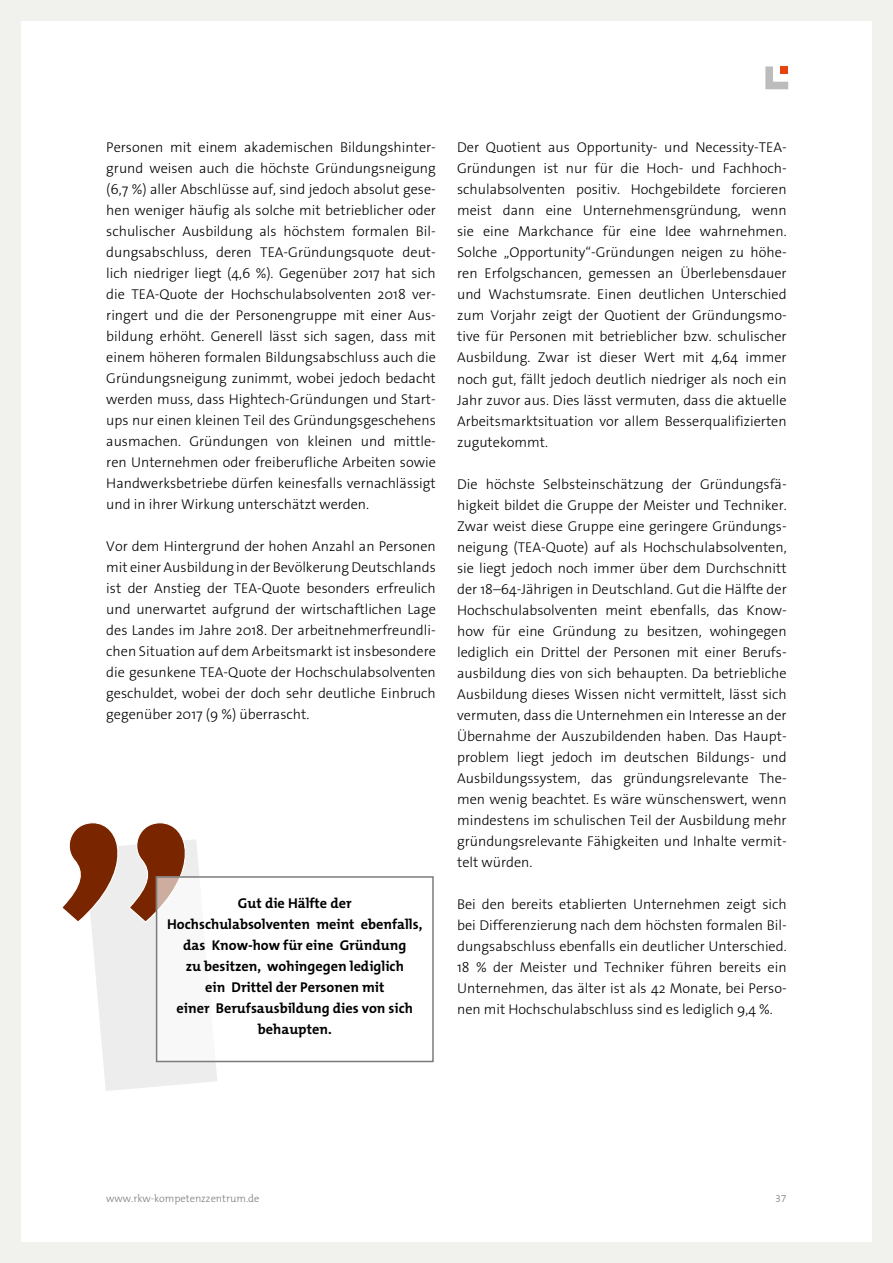
<style>
.page{position:relative;width:893px;height:1263px;background:#f1f2ee}
.page>*{position:absolute;margin:0;border:0;box-sizing:border-box;transform-origin:0 0}
.t1{font:300 14.25px/21px "The Sans Os F";color:#000;text-align:justify}
.t2{font:700 14.25px/21px "The Mix B W7";color:#000;text-align:center}
.t3{font:300 10.5px "The Mix B W3";color:#7c7b7b}
</style>
<div class="page">
<div style="left:21px;top:21px;width:851px;height:1221px;background:#fff"></div>
<svg style="left:765px;top:67px;width:23px;height:22px"></svg>
<div style="left:781px;top:67px;width:7px;height:7px;background:#e74011"></div>
<svg style="left:62px;top:822px;width:155px;height:269px"></svg>
<div style="left:156px;top:876px;width:278px;height:186px;background:#fff"></div>
<div style="left:156px;top:876px;width:278px;height:186px;border:2px solid #7c7b7b"></div>
<p class="t1" style="left:106px;top:137px;width:331px">Personen mit einem akademischen Bildungshinter&shy;grund weisen auch die höchste Gründungsneigung (6,7 %) aller Abschlüsse auf, sind jedoch absolut gese&shy;hen weniger häufig als solche mit betrieblicher oder schulischer Ausbildung als höchstem formalen Bil&shy;dungsabschluss, deren TEA-Gründungsquote deut&shy;lich niedriger liegt (4,6 %). Gegenüber 2017 hat sich die TEA-Quote der Hochschulabsolventen 2018 ver&shy;ringert und die der Personengruppe mit einer Aus&shy;bildung erhöht. Generell lässt sich sagen, dass mit einem höheren formalen Bildungsabschluss auch die Gründungsneigung zunimmt, wobei jedoch bedacht werden muss, dass Hightech-Gründungen und Start&shy;ups nur einen kleinen Teil des Gründungsgeschehens ausmachen. Gründungen von kleinen und mittle&shy;ren Unternehmen oder freiberufliche Arbeiten sowie Handwerksbetriebe dürfen keinesfalls vernachlässigt und in ihrer Wirkung unterschätzt werden.</p>
<p class="t1" style="left:106px;top:536px;width:331px">Vor dem Hintergrund der hohen Anzahl an Personen mit einer Ausbildung in der Bevölkerung Deutschlands ist der Anstieg der TEA-Quote besonders erfreulich und unerwartet aufgrund der wirtschaftlichen Lage des Landes im Jahre 2018. Der arbeitnehmerfreundli&shy;chen Situation auf dem Arbeitsmarkt ist insbesondere die gesunkene TEA-Quote der Hochschulabsolventen geschuldet, wobei der doch sehr deutliche Einbruch gegenüber 2017 (9 %) überrascht.</p>
<p class="t2" style="left:167px;top:893px;width:257px">Gut die Hälfte der<br>Hochschulabsolventen meint ebenfalls, das Know-how für eine Gründung<br>zu besitzen, wohingegen lediglich<br>ein Drittel der Personen mit<br>einer Berufsausbildung dies von sich behaupten.</p>
<p class="t1" style="left:457px;top:137px;width:331px">Der Quotient aus Opportunity- und Necessity-TEA-Gründungen ist nur für die Hoch- und Fachhoch&shy;schulabsolventen positiv. Hochgebildete forcieren meist dann eine Unternehmensgründung, wenn sie eine Markchance für eine Idee wahrnehmen.<br>Solche „Opportunity“-Gründungen neigen zu höhe&shy;ren Erfolgschancen, gemessen an Überlebensdauer und Wachstumsrate. Einen deutlichen Unterschied zum Vorjahr zeigt der Quotient der Gründungsmo&shy;tive für Personen mit betrieblicher bzw. schulischer Ausbildung. Zwar ist dieser Wert mit 4,64 immer noch gut, fällt jedoch deutlich niedriger als noch ein Jahr zuvor aus. Dies lässt vermuten, dass die aktuelle Arbeitsmarktsituation vor allem Besserqualifizierten zugutekommt.</p>
<p class="t1" style="left:457px;top:473px;width:331px">Die höchste Selbsteinschätzung der Gründungsfä&shy;higkeit bildet die Gruppe der Meister und Techniker.<br>Zwar weist diese Gruppe eine geringere Gründungs&shy;neigung (TEA-Quote) auf als Hochschulabsolventen, sie liegt jedoch noch immer über dem Durchschnitt der 18–64-Jährigen in Deutschland. Gut die Hälfte der Hochschulabsolventen meint ebenfalls, das Know&shy;how für eine Gründung zu besitzen, wohingegen lediglich ein Drittel der Personen mit einer Berufs&shy;ausbildung dies von sich behaupten. Da betriebliche Ausbildung dieses Wissen nicht vermittelt, lässt sich vermuten, dass die Unternehmen ein Interesse an der Übernahme der Auszubildenden haben. Das Haupt&shy;problem liegt jedoch im deutschen Bildungs- und Ausbildungssystem, das gründungsrelevante The&shy;men wenig beachtet. Es wäre wünschenswert, wenn mindestens im schulischen Teil der Ausbildung mehr gründungsrelevante Fähigkeiten und Inhalte vermit&shy;telt würden.</p>
<p class="t1" style="left:457px;top:893px;width:331px">Bei den bereits etablierten Unternehmen zeigt sich bei Differenzierung nach dem höchsten formalen Bil&shy;dungsabschluss ebenfalls ein deutlicher Unterschied.<br>18 % der Meister und Techniker führen bereits ein Unternehmen, das älter ist als 42 Monate, bei Perso&shy;nen mit Hochschulabschluss sind es lediglich 9,4 %.</p>
<p class="t3" style="left:106px;top:1192px;width:155px">www.rkw-kompetenzzentrum.de</p>
<p class="t3" style="left:775px;top:1192px;width:13px">37</p>
</div>
